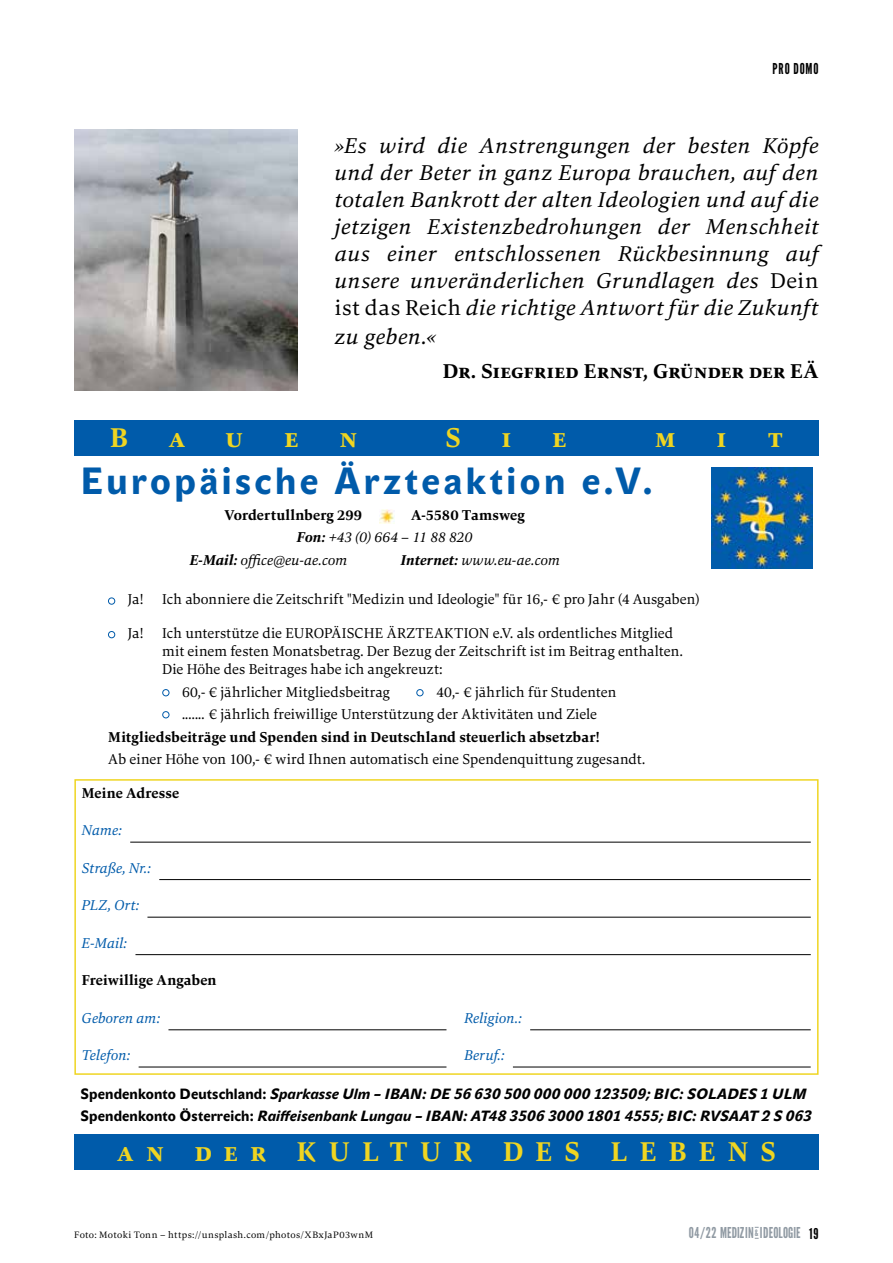
<style>
.page{position:relative;width:893px;height:1263px;background:#fff}
.page>*{position:absolute;margin:0;border:0;box-sizing:border-box;transform-origin:0 0}
.t1{font:37.5px "John Sans Heavy Pro";letter-spacing:.095em;color:#005baa;scale:.96 1}
.t2{font:700 28.5px "Carat";letter-spacing:.455em;color:#efd521;scale:.96 1}
.t3{font:italic 22.5px/27.3px "Carat";letter-spacing:.02em;color:#000;text-align:justify}
.t4{font:700 21px "Carat";letter-spacing:.02em;color:#000}
.t5{font:15px/18px "Carat";letter-spacing:.005em;color:#000;scale:.96 1}
.t6{font:700 15px "Carat";letter-spacing:.005em;color:#000;scale:.96 1}
.t7{font:italic 15px "Carat";letter-spacing:.005em;color:#000;scale:.96 1}
.t8{font:italic 15px "Carat";color:#005baa;scale:.96 1}
.t9{font:15px "League Gothic";letter-spacing:.01em;color:#909aa3;scale:.96 1}
.t10{font:700 15px "Carat";letter-spacing:-.015em;color:#000;scale:.96 1}
.t11{font:15px "League Gothic";letter-spacing:.06em;color:#000;scale:.96 1}
.t12{font:italic 14.7px/22.5px "John Sans Heavy Pro";letter-spacing:.015em;color:#000;scale:.96 1}
.t13{font:9.75px "Carat";letter-spacing:.035em;color:#000}
.s1{font-style:normal}
.s2{font-weight:700}
.s3{font-size:14.85px;color:#000}
</style>
<div class="page">
<div style="left:74px;top:420px;width:745px;height:36px;background:#005baa"></div>
<img style="left:712px;top:468px;width:101px;height:101px">
<img style="left:379px;top:509px;width:15px;height:14px">
<div style="left:108px;top:598px;width:7px;height:6px;border:1px solid #005baa;border-radius:50%"></div>
<div style="left:108px;top:631px;width:7px;height:7px;border:1px solid #005baa;border-radius:50%"></div>
<div style="left:162px;top:689px;width:7px;height:7px;border:1px solid #005baa;border-radius:50%"></div>
<div style="left:162px;top:711px;width:7px;height:7px;border:1px solid #005baa;border-radius:50%"></div>
<div style="left:416px;top:689px;width:7px;height:7px;border:1px solid #005baa;border-radius:50%"></div>
<div style="left:74px;top:1134px;width:745px;height:36px;background:#005baa"></div>
<div style="left:74px;top:779px;width:745px;height:296px;border:2px solid #efd521"></div>
<hr style="left:130px;top:842px;width:681px;height:1px;background:#000">
<hr style="left:159px;top:879px;width:652px;height:1px;background:#000">
<hr style="left:147px;top:917px;width:664px;height:1px;background:#000">
<hr style="left:135px;top:954px;width:676px;height:1px;background:#000">
<hr style="left:168px;top:1029px;width:278px;height:1px;background:#000">
<hr style="left:139px;top:1067px;width:307px;height:1px;background:#000">
<hr style="left:513px;top:1067px;width:298px;height:1px;background:#000">
<hr style="left:530px;top:1029px;width:281px;height:1px;background:#000">
<img style="left:74px;top:129px;width:224px;height:262px">
<p class="t11" style="left:773px;top:60px;width:49px">PRO DOMO</p>
<p class="t3" style="left:335px;top:131px;width:485px">»Es wird die Anstrengungen der besten Köpfe und der Beter in ganz Europa brauchen, auf den totalen Bankrott der alten Ideologien und auf die jetzigen Existenzbedrohungen der Menschheit aus einer entschlossenen Rückbesinnung auf unsere unveränderlichen Grundlagen des <span class="s1">Dein ist das Reich</span> die richtige Antwort für die Zukunft zu geben.«</p>
<h3 class="t4" style="left:443px;top:357px;width:377px">Dr. Siegfried Ernst, Gründer der EÄ</h3>
<h2 class="t2" style="left:110px;top:419px;width:20px">B</h2>
<h2 class="t2" style="left:169px;top:419px;width:19px">a</h2>
<h2 class="t2" style="left:225px;top:419px;width:20px">u</h2>
<h2 class="t2" style="left:284px;top:419px;width:16px">e</h2>
<h2 class="t2" style="left:340px;top:419px;width:19px">n</h2>
<h2 class="t2" style="left:445px;top:419px;width:18px">S</h2>
<h2 class="t2" style="left:502px;top:419px;width:11px">i</h2>
<h2 class="t2" style="left:553px;top:419px;width:16px">e</h2>
<h2 class="t2" style="left:655px;top:419px;width:23px">m</h2>
<h2 class="t2" style="left:717px;top:419px;width:11px">i</h2>
<h2 class="t2" style="left:768px;top:419px;width:17px">t</h2>
<h1 class="t1" style="left:80px;top:459px;width:598px">Europäische Ärzteaktion e.V.</h1>
<p class="t6" style="left:225px;top:505px;width:145px">Vordertullnberg 299</p>
<p class="t10" style="left:411px;top:505px;width:120px">A-5580 Tamsweg</p>
<p class="t7" style="left:297px;top:528px;width:184px"><span class="s2">Fon:</span> +43 (0) 664 – 11 88 820</p>
<p class="t7" style="left:190px;top:550px;width:166px"><span class="s2">E-Mail:</span> office@eu-ae.com</p>
<p class="t7" style="left:401px;top:550px;width:167px"><span class="s2">Internet:</span> www.eu-ae.com</p>
<p class="t5" style="left:128px;top:590px;width:597px">Ja! Ich abonniere die Zeitschrift "Medizin und Ideologie" für 16,- € pro Jahr (4 Ausgaben)</p>
<p class="t5" style="left:162px;top:624px;width:544px;text-indent:-34px">Ja! Ich unterstütze die EUROPÄISCHE ÄRZTEAKTION e.V. als ordentliches Mitglied mit einem festen Monatsbetrag. Der Bezug der Zeitschrift ist im Beitrag enthalten.<br>Die Höhe des Beitrages habe ich angekreuzt:</p>
<p class="t5" style="left:182px;top:683px;width:218px">60,- € jährlicher Mitgliedsbeitrag</p>
<p class="t5" style="left:182px;top:681px;width:454px;line-height:22.5px;text-indent:254px">40,- € jährlich für Studenten ....... € jährlich freiwillige Unterstützung der Aktivitäten und Ziele</p>
<p class="t6" style="left:108px;top:727px;width:514px">Mitgliedsbeiträge und Spenden sind in Deutschland steuerlich absetzbar!</p>
<p class="t5" style="left:108px;top:750px;width:561px">Ab einer Höhe von 100,- € wird Ihnen automatisch eine Spendenquittung zugesandt.</p>
<p class="t6" style="left:82px;top:783px;width:103px">Meine Adresse</p>
<p class="t8" style="left:82px;top:821px;width:43px">Name:</p>
<p class="t8" style="left:82px;top:858px;width:74px">Straße, Nr.:</p>
<p class="t8" style="left:82px;top:896px;width:61px">PLZ, Ort:</p>
<p class="t8" style="left:82px;top:933px;width:49px">E-Mail:</p>
<p class="t6" style="left:82px;top:970px;width:142px">Freiwillige Angaben</p>
<p class="t8" style="left:82px;top:1008px;width:83px">Geboren am:</p>
<p class="t8" style="left:464px;top:1008px;width:61px">Religion.:</p>
<p class="t8" style="left:82px;top:1046px;width:52px">Telefon:</p>
<p class="t8" style="left:464px;top:1046px;width:44px">Beruf.:</p>
<p class="t12" style="left:80px;top:1083px;width:763px"><span class="s1">Spendenkonto Deutschland:</span> Sparkasse Ulm – IBAN: DE 56 630 500 000 000 123509; BIC: SOLADES 1 ULM<br><span class="s1">Spendenkonto Österreich:</span> Raiffeisenbank Lungau – IBAN: AT48 3506 3000 1801 4555; BIC: RVSAAT 2 S 063</p>
<h2 class="t2" style="left:117px;top:1133px;width:687px">an der KULTUR DES LEBENS</h2>
<p class="t13" style="left:74px;top:1228px;width:301px">Foto: Motoki Tonn – https://unsplash.com/photos/XBxJaP03wnM</p>
<p class="t9" style="left:689px;top:1224px;width:137px">04/22 MEDIZIN<sup>&amp;</sup> I DEOLOGIE <span class="s3">19</span></p>
</div>
